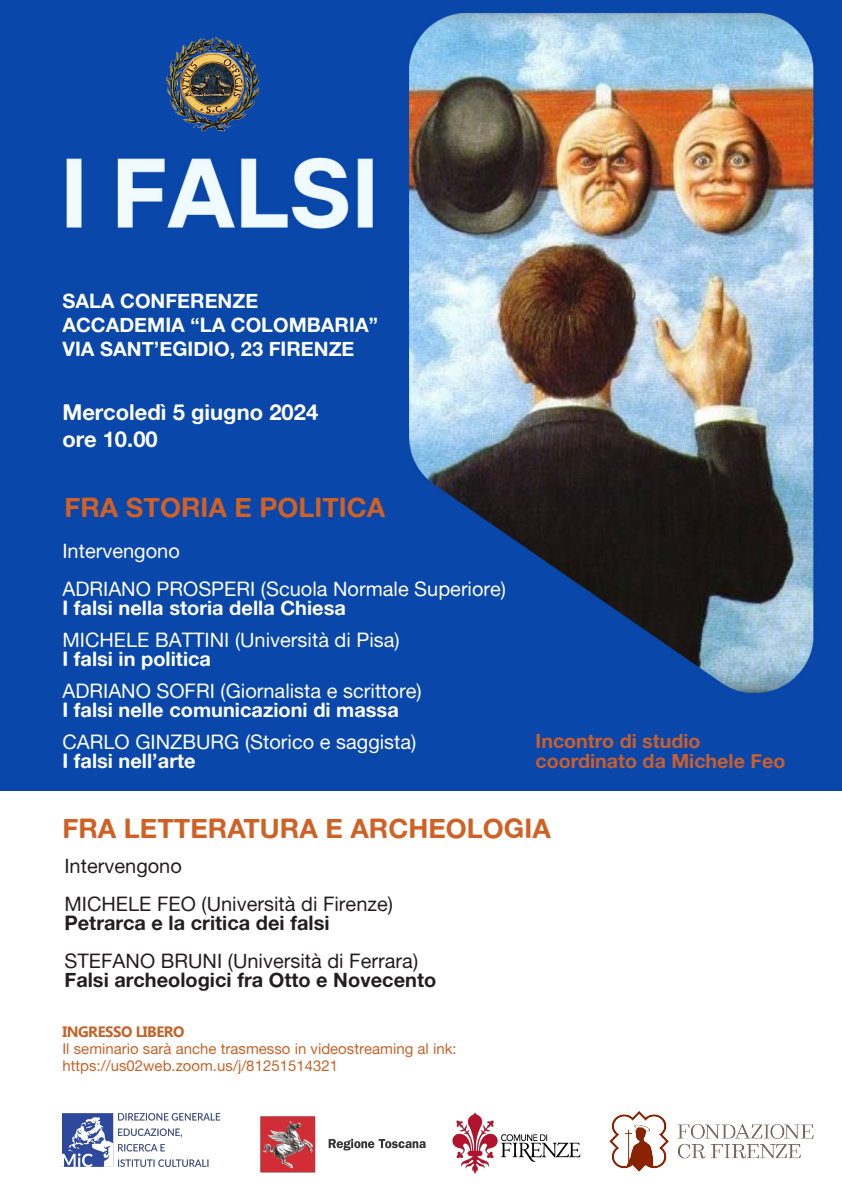
<style>
.page{position:relative;width:842px;height:1191px;background:#fff}
.page>*{position:absolute;margin:0;border:0;box-sizing:border-box;transform-origin:0 0}
.t1{font:27px "Alte Haas Grotesk Bold";color:#cf6125}
.t2{font:22px/26.4px "Alte Haas Grotesk Bold";color:#fff}
.t3{font:20px/19px "Alte Haas Grotesk";color:#fff}
.t4{font:20px/19px "Alte Haas Grotesk";color:#231f20}
.t5{font:20px/19px "Alte Haas Grotesk Bold";color:#231f20}
.t6{font:20px/24px "Alte Haas Grotesk Bold";color:#fff}
.t7{font:19.7px/19.7px "Alte Haas Grotesk Bold";color:#c95f2d}
.t8{font:15px/17px "Alte Haas Grotesk";color:#c46329}
.t9{font:700 15px "Myanmar Text";letter-spacing:-.03em;color:#c46329}
.s1{font-family:"Alte Haas Grotesk Bold"}
.s2{font-family:"Alte Haas Grotesk"}
</style>
<div class="page">
<img style="left:0;top:0;width:842px;height:790px">
<img style="left:260px;top:1116px;width:166px;height:57px">
<img style="left:62px;top:1113px;width:159px;height:53px">
<img style="left:620px;top:1111px;width:194px;height:61px">
<img style="left:452px;top:1112px;width:168px;height:62px">
<img style="left:158px;top:36px;width:113px;height:101px">
<div style="left:62px;top:281px;width:308px;height:74px;background:#0947a9"></div>
<p class="t6" style="left:62px;top:288px;width:317px">SALA CONFERENZE<br>ACCADEMIA “LA COLOMBARIA”<br>VIA SANT’EGIDIO, 23 FIRENZE</p>
<p class="t2" style="left:62px;top:399px;width:257px">Mercoledì 5 giugno 2024 ore 10.00</p>
<p class="t1" style="left:64px;top:490px;width:322px">FRA STORIA E POLITICA</p>
<p class="t3" style="left:62px;top:541px;width:119px">Intervengono</p>
<p class="t3" style="left:62px;top:579px;width:445px">ADRIANO PROSPERI (Scuola Normale Superiore)<br><span class="s1">I falsi nella storia della Chiesa</span></p>
<p class="t3" style="left:62px;top:630px;width:339px">MICHELE BATTINI (Università di Pisa)<br><span class="s1">I falsi in politica</span></p>
<p class="t3" style="left:62px;top:681px;width:361px">ADRIANO SOFRI (Giornalista e scrittore)<br><span class="s1">I falsi nelle comunicazioni di massa</span></p>
<p class="t3" style="left:62px;top:732px;width:356px">CARLO GINZBURG (Storico e saggista)<br><span class="s1">I falsi nell’arte</span></p>
<p class="t7" style="left:535px;top:731px;width:251px">Incontro di studio coordinato da Michele Feo</p>
<p class="t1" style="left:62px;top:811px;width:490px">FRA LETTERATURA E ARCHEOLOGIA</p>
<p class="t4" style="left:64px;top:856px;width:119px">Intervengono</p>
<p class="t4" style="left:64px;top:894px;width:330px">MICHELE FEO (Università di Firenze)<br><span class="s1">Petrarca e la critica dei falsi</span></p>
<p class="t5" style="left:64px;top:951px;width:373px"><span class="s2">STEFANO BRUNI (Università di Ferrara)<br></span>Falsi archeologici fra Otto e Novecento</p>
<p class="t9" style="left:62px;top:1023px;width:124px">INGRESSO LIBERO</p>
<p class="t8" style="left:62px;top:1040px;width:396px">Il seminario sarà anche trasmesso in videostreaming al ink: https://us02web.zoom.us/j/81251514321</p>
</div>
